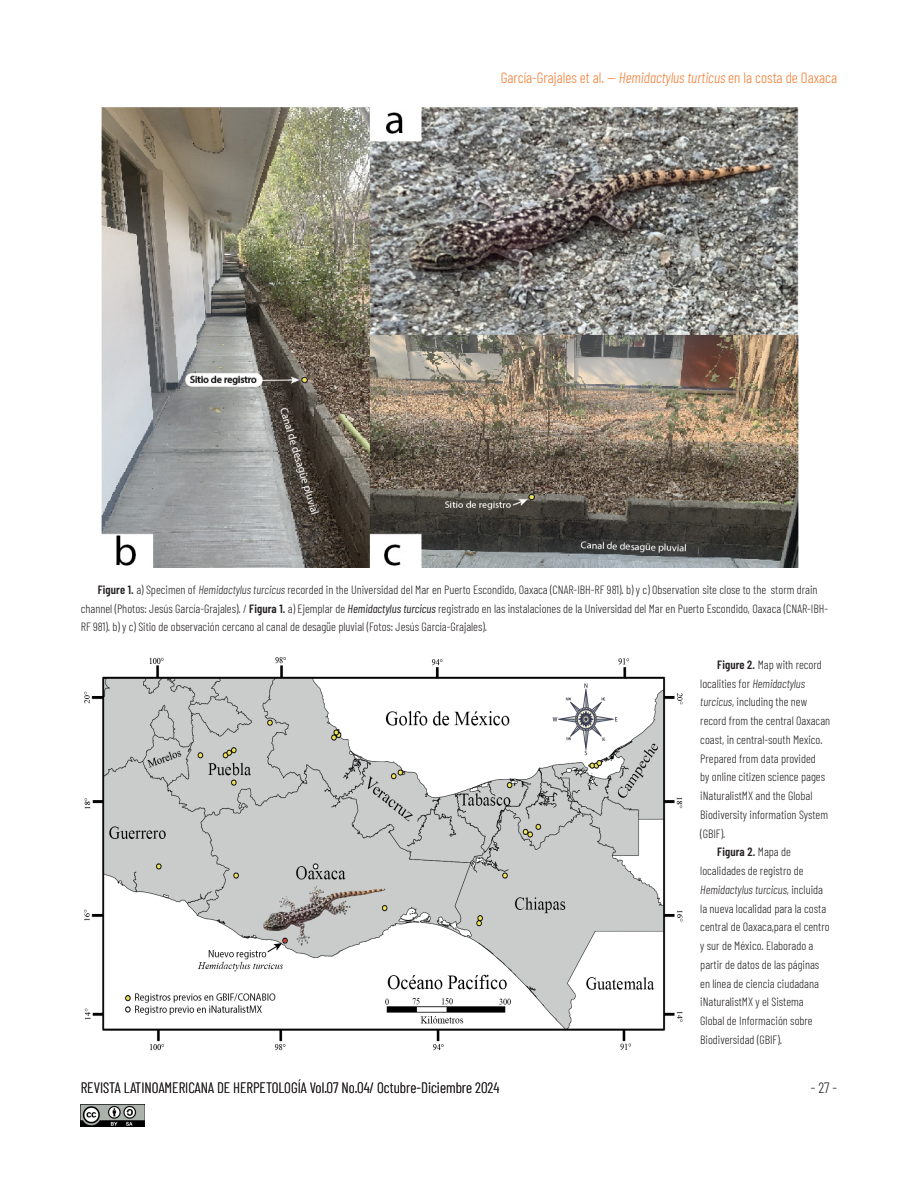
<style>
.page{position:relative;width:918px;height:1188px;background:#fff}
.page>*{position:absolute;margin:0;border:0;box-sizing:border-box;transform-origin:0 0}
.t1{font:300 15px "Barlow Condensed";color:#231f20}
.t2{font:300 15px "Barlow Condensed";color:#f47b31}
._02-txt_pie_de_Foto{font:300 12px/18.8px "Barlow Condensed";color:#231f20}
.s1{font-style:italic}
.s2{font-weight:600}
.s3{font-weight:400;font-style:italic}
</style>
<div class="page">
<img style="left:81px;top:1104px;width:64px;height:23px">
<img style="left:102px;top:107px;width:696px;height:461px">
<img style="left:84px;top:657px;width:599px;height:394px">
<p class="t2" style="left:501px;top:66px;width:338px">García-Grajales et al. — <span class="s1">Hemidactylus turticus</span> en la costa de Oaxaca</p>
<p class="_02-txt_pie_de_Foto" style="left:81px;top:579px;width:749px;text-indent:17px"><span class="s2">Figure 1.</span> a) Specimen of <span class="s1">Hemidactylus turcicus</span> recorded in the Universidad del Mar en Puerto Escondido, Oaxaca (CNAR-IBH-RF 981). b) y c) Observation site close to the storm drain channel (Photos: Jesús García-Grajales). / <span class="s2">Figura 1.</span> a) Ejemplar de <span class="s3">Hemidactylus turcicus</span> registrado en las instalaciones de la Universidad del Mar en Puerto Escondido, Oaxaca (CNAR-IBH-<br>RF 981). b) y c) Sitio de observación cercano al canal de desagüe pluvial (Fotos: Jesús García-Grajales).</p>
<p class="_02-txt_pie_de_Foto" style="left:700px;top:654px;width:131px;text-indent:17px"><span class="s2">Figure 2.</span> Map with record localities for <span class="s1">Hemidactylus turcicus</span>, including the new record from the central Oaxacan coast, in central-south Mexico.<br>Prepared from data provided<br>by online citizen science pages iNaturalistMX and the Global<br>Biodiversity information System (GBIF).</p>
<p class="_02-txt_pie_de_Foto" style="left:700px;top:842px;width:131px;text-indent:17px"><span class="s2">Figura 2.</span> Mapa de localidades de registro de<br><span class="s1">Hemidactylus turcicus</span>, incluida la nueva localidad para la costa central de Oaxaca,para el centro y sur de México. Elaborado a partir de datos de las páginas en línea de ciencia ciudadana iNaturalistMX y el Sistema<br>Global de Información sobre<br>Biodiversidad (GBIF).</p>
<p class="t1" style="left:81px;top:1077px;width:420px">REVISTA LATINOAMERICANA DE HERPETOLOGÍA Vol.07 No.04/ Octubre-Diciembre 2024</p>
<p class="t1" style="left:811px;top:1077px;width:28px">- 27 -</p>
</div>
